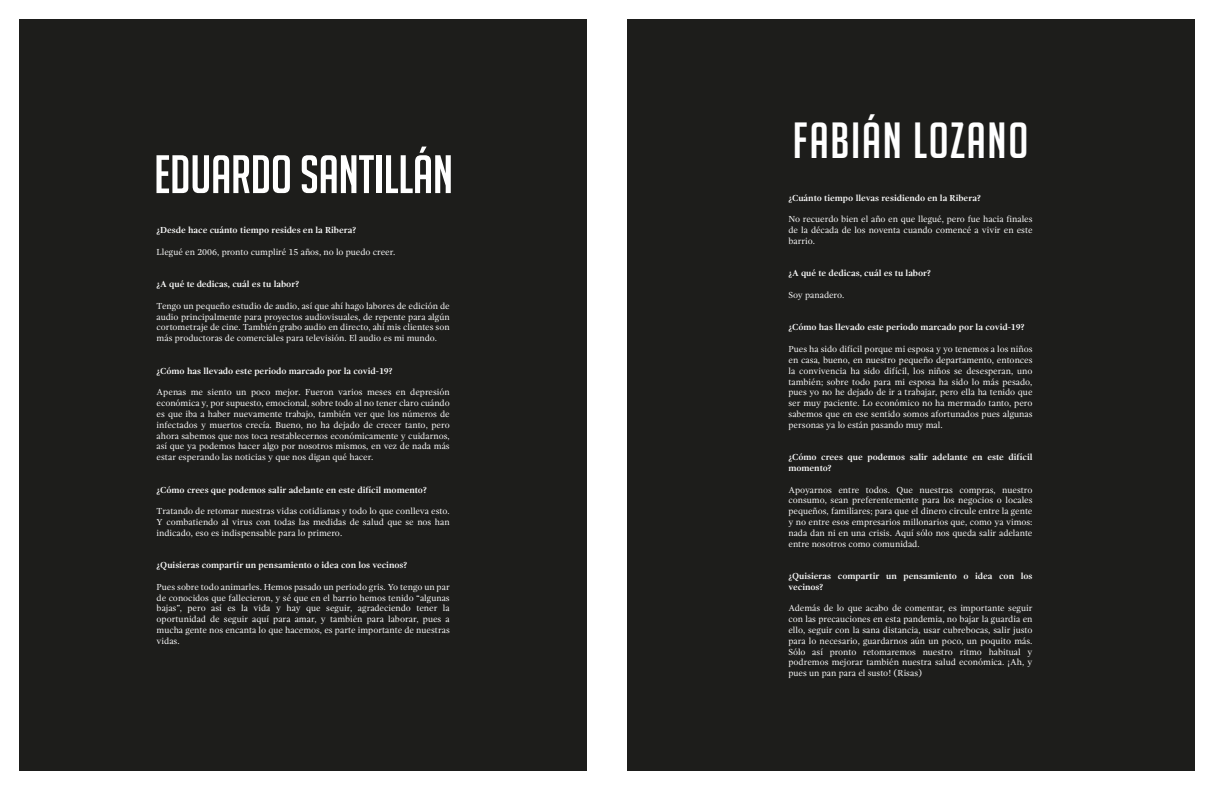
<style>
.page{position:relative;width:1214px;height:791px;background:#fff}
.page>*{position:absolute;margin:0;border:0;box-sizing:border-box;transform-origin:0 0}
.t1{font:52.7px "Big Noodle Titling";letter-spacing:-.005em;color:#fff}
.t2{font:49.5px "Big Noodle Titling";letter-spacing:.035em;color:#fff}
.t3{font:9px/10.8px "Gandhi Serif";color:#fff;text-align:justify}
.t4{font:700 9px/10.8px "Gandhi Serif";color:#fff}
</style>
<div class="page">
<div style="left:20px;top:20px;width:567px;height:751px;background:#1d1d1b"></div>
<div style="left:626px;top:20px;width:567px;height:751px;background:#1d1d1b"></div>
<h1 class="t1" style="left:154px;top:146px;width:300px">EDUARDO SANTILLÁN</h1>
<p class="t4" style="left:157px;top:225px;width:201px">¿Desde hace cuánto tiempo resides en la Ribera?</p>
<p class="t3" style="left:157px;top:246px;width:240px">Llegué en 2006, pronto cumpliré 15 años, no lo puedo creer.</p>
<p class="t4" style="left:157px;top:279px;width:144px">¿A qué te dedicas, cuál es tu labor?</p>
<p class="t3" style="left:157px;top:300px;width:294px">Tengo un pequeño estudio de audio, así que ahí hago labores de edición de audio principalmente para proyectos audiovisuales, de repente para algún cortometraje de cine. También grabo audio en directo, ahí mis clientes son más productoras de comerciales para televisión. El audio es mi mundo.</p>
<p class="t4" style="left:157px;top:365px;width:237px">¿Cómo has llevado este periodo marcado por la covid-19?</p>
<p class="t3" style="left:157px;top:387px;width:294px">Apenas me siento un poco mejor. Fueron varios meses en depresión económica y, por supuesto, emocional, sobre todo al no tener claro cuándo es que iba a haber nuevamente trabajo, también ver que los números de infectados y muertos crecía. Bueno, no ha dejado de crecer tanto, pero ahora sabemos que nos toca restablecernos económicamente y cuidarnos, así que ya podemos hacer algo por nosotros mismos, en vez de nada más estar esperando las noticias y que nos digan qué hacer.</p>
<p class="t4" style="left:157px;top:484px;width:271px">¿Cómo crees que podemos salir adelante en este difícil momento?</p>
<p class="t3" style="left:157px;top:506px;width:294px">Tratando de retomar nuestras vidas cotidianas y todo lo que conlleva esto.<br>Y combatiendo al virus con todas las medidas de salud que se nos han indicado, eso es indispensable para lo primero.</p>
<p class="t4" style="left:157px;top:560px;width:252px">¿Quisieras compartir un pensamiento o idea con los vecinos?</p>
<p class="t3" style="left:157px;top:581px;width:294px">Pues sobre todo animarles. Hemos pasado un periodo gris. Yo tengo un par de conocidos que fallecieron, y sé que en el barrio hemos tenido “algunas bajas”, pero así es la vida y hay que seguir, agradeciendo tener la oportunidad de seguir aquí para amar, y también para laborar, pues a mucha gente nos encanta lo que hacemos, es parte importante de nuestras vidas.</p>
<h2 class="t2" style="left:792px;top:114px;width:237px">FABIÁN LOZANO</h2>
<p class="t4" style="left:788px;top:192px;width:194px">¿Cuánto tiempo llevas residiendo en la Ribera?</p>
<p class="t3" style="left:788px;top:214px;width:245px">No recuerdo bien el año en que llegué, pero fue hacia finales de la década de los noventa cuando comencé a vivir en este barrio.</p>
<p class="t4" style="left:788px;top:268px;width:144px">¿A qué te dedicas, cuál es tu labor?</p>
<p class="t3" style="left:788px;top:290px;width:57px">Soy panadero.</p>
<p class="t4" style="left:788px;top:322px;width:237px">¿Cómo has llevado este periodo marcado por la covid-19?</p>
<p class="t3" style="left:788px;top:344px;width:245px">Pues ha sido difícil porque mi esposa y yo tenemos a los niños en casa, bueno, en nuestro pequeño departamento, entonces la convivencia ha sido difícil, los niños se desesperan, uno también; sobre todo para mi esposa ha sido lo más pesado, pues yo no he dejado de ir a trabajar, pero ella ha tenido que ser muy paciente. Lo económico no ha mermado tanto, pero sabemos que en ese sentido somos afortunados pues algunas personas ya lo están pasando muy mal.</p>
<p class="t4" style="left:788px;top:452px;width:245px">¿Cómo crees que podemos salir adelante en este difícil momento?</p>
<p class="t3" style="left:788px;top:484px;width:245px">Apoyarnos entre todos. Que nuestras compras, nuestro consumo, sean preferentemente para los negocios o locales pequeños, familiares; para que el dinero circule entre la gente y no entre esos empresarios millonarios que, como ya vimos: nada dan ni en una crisis. Aquí sólo nos queda salir adelante entre nosotros como comunidad.</p>
<p class="t4" style="left:788px;top:570px;width:245px">¿Quisieras compartir un pensamiento o idea con los vecinos?</p>
<p class="t3" style="left:788px;top:603px;width:245px">Además de lo que acabo de comentar, es importante seguir con las precauciones en esta pandemia, no bajar la guardia en ello, seguir con la sana distancia, usar cubrebocas, salir justo para lo necesario, guardarnos aún un poco, un poquito más.<br>Sólo así pronto retomaremos nuestro ritmo habitual y podremos mejorar también nuestra salud económica. ¡Ah, y pues un pan para el susto! (Risas)</p>
</div>
